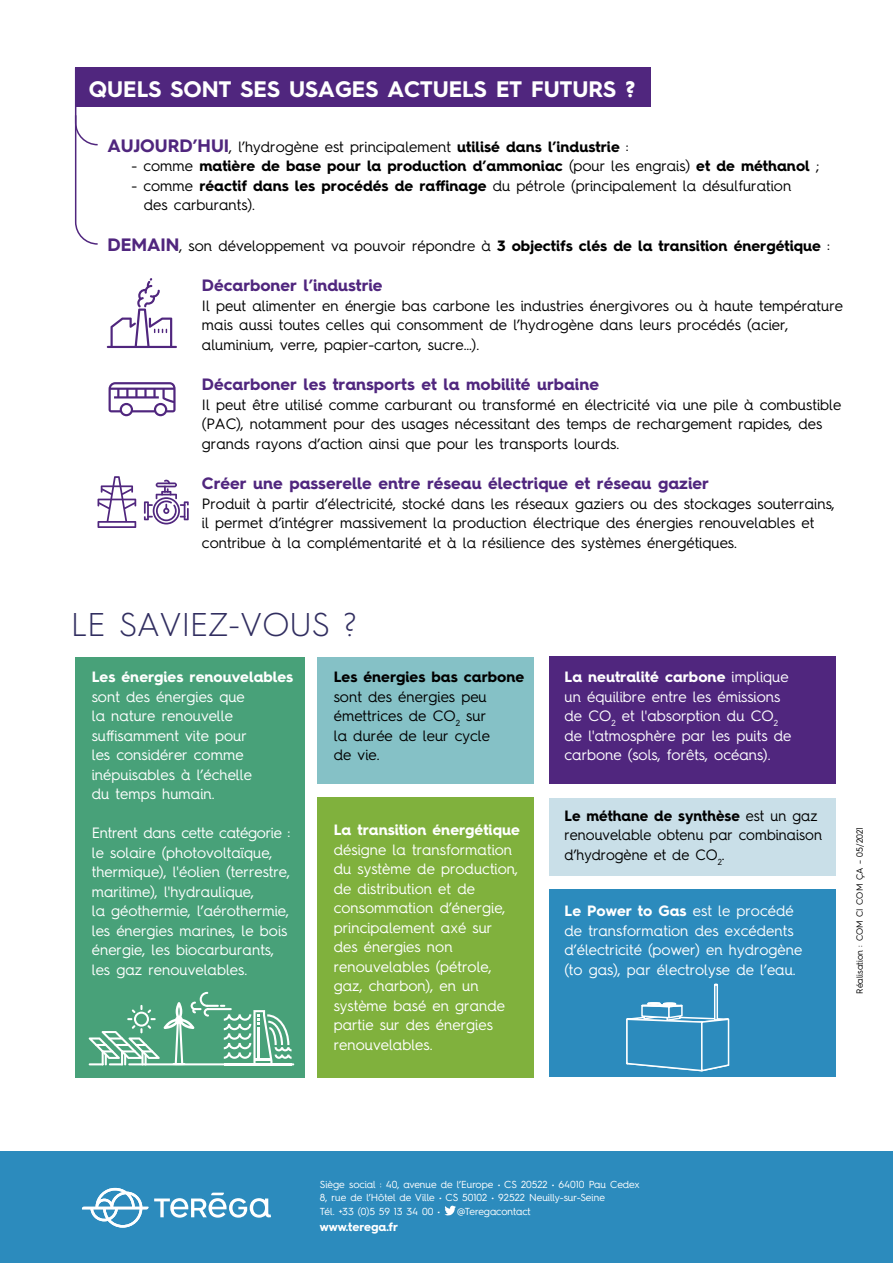
<style>
.page{position:relative;width:893px;height:1263px;background:#fff}
.page>*{position:absolute;margin:0;border:0;box-sizing:border-box;transform-origin:0 0}
.t1{font:300 33px "Hurme Geometric Sans 4";color:#312e60}
.t2{font:700 22.5px "Hurme Geometric Sans 4";color:#fff}
.t3{font:700 16.5px "Hurme Geometric Sans 4";color:#50267e}
.t4{font:15px/19.5px "Hurme Geometric Sans 4";color:#000}
.t5{font:15px/19.5px "Hurme Geometric Sans 4";color:#fff}
.t6{font:700 15px "Hurme Geometric Sans 4";color:#000}
.t7{font:700 15px "Hurme Geometric Sans 4";color:#fff}
.t8{font:700 12px "Hurme Geometric Sans 4";color:#fff}
.t9{font:10.2px/13.5px "Hurme Geometric Sans 4";color:#fff}
.t10{font:9px "Hurme Geometric Sans 4";color:#000}
.s1{font-weight:700;font-size:18px;color:#50267e}
.s2{font-weight:700}
.s3{font-weight:400}
.s4{font-size:18px;color:#50267e}
</style>
<div class="page">
<div style="left:75px;top:657px;width:229px;height:420px;background:#48a179"></div>
<div style="left:318px;top:657px;width:216px;height:127px;background:#85c1c6"></div>
<div style="left:549px;top:657px;width:286px;height:127px;background:#50267e"></div>
<div style="left:549px;top:889px;width:286px;height:187px;background:#2c8bbd"></div>
<div style="left:549px;top:798px;width:286px;height:78px;background:#c9dfe8"></div>
<div style="left:318px;top:797px;width:216px;height:280px;background:#80b13d"></div>
<div style="left:76px;top:68px;width:575px;height:39px;background:#50267e"></div>
<svg style="left:74px;top:67px;width:25px;height:178px"></svg>
<div style="left:0;top:1151px;width:893px;height:112px;background:#2c8bbd"></div>
<svg style="left:154px;top:1192px;width:117px;height:26px"></svg>
<svg style="left:82px;top:1188px;width:66px;height:39px"></svg>
<svg style="left:444px;top:1205px;width:12px;height:11px"></svg>
<svg style="left:111px;top:278px;width:61px;height:68px"></svg>
<hr style="left:107px;top:346px;width:70px;height:2px;background:#50267e">
<svg style="left:109px;top:382px;width:67px;height:34px"></svg>
<svg style="left:144px;top:480px;width:45px;height:44px"></svg>
<svg style="left:98px;top:476px;width:38px;height:52px"></svg>
<hr style="left:128px;top:1063px;width:166px;height:2px;background:#fff">
<svg style="left:89px;top:992px;width:203px;height:73px"></svg>
<svg style="left:626px;top:983px;width:104px;height:89px"></svg>
<h2 class="t2" style="left:89px;top:73px;width:548px">QUELS SONT SES USAGES ACTUELS ET FUTURS ?</h2>
<p class="t4" style="left:107px;top:136px;width:523px"><span class="s1">AUJOURD’HUI</span>, l’hydrogène est principalement <span class="s2">utilisé dans l’industrie</span> :</p>
<p class="t6" style="left:131px;top:155px;width:689px"><span class="s3">- comme</span> matière de base pour la production d’ammoniac <span class="s3">(pour les engrais)</span> et de méthanol <span class="s3">;</span></p>
<p class="t4" style="left:144px;top:175px;width:649px;text-indent:-12px">- comme <span class="s2">réactif dans les procédés de raffinage</span> du pétrole (principalement la désulfuration des carburants).</p>
<p class="t6" style="left:107px;top:235px;width:724px"><span class="s4">DEMAIN</span><span class="s3">, son développement va pouvoir répondre à</span> 3 objectifs clés de la transition énergétique <span class="s3">:</span></p>
<p class="t3" style="left:202px;top:274px;width:182px">Décarboner l’industrie</p>
<p class="t4" style="left:202px;top:295px;width:643px">Il peut alimenter en énergie bas carbone les industries énergivores ou à haute température mais aussi toutes celles qui consomment de l’hydrogène dans leurs procédés (acier, aluminium, verre, papier-carton, sucre…).</p>
<p class="t3" style="left:202px;top:373px;width:399px">Décarboner les transports et la mobilité urbaine</p>
<p class="t4" style="left:202px;top:394px;width:641px">Il peut être utilisé comme carburant ou transformé en électricité via une pile à combustible (PAC), notamment pour des usages nécessitant des temps de rechargement rapides, des grands rayons d’action ainsi que pour les transports lourds.</p>
<p class="t3" style="left:202px;top:472px;width:508px">Créer une passerelle entre réseau électrique et réseau gazier</p>
<p class="t4" style="left:202px;top:493px;width:634px">Produit à partir d’électricité, stocké dans les réseaux gaziers ou des stockages souterrains, il permet d’intégrer massivement la production électrique des énergies renouvelables et contribue à la complémentarité et à la résilience des systèmes énergétiques.</p>
<h1 class="t1" style="left:71px;top:602px;width:287px">LE SAVIEZ-VOUS ?</h1>
<p class="t7" style="left:92px;top:666px;width:203px">Les énergies renouvelables</p>
<p class="t5" style="left:92px;top:686px;width:162px">sont des énergies que la nature renouvelle suffisamment vite pour les considérer comme inépuisables à l’échelle du temps humain.</p>
<p class="t5" style="left:92px;top:823px;width:200px">Entrent dans cette catégorie : le solaire (photovoltaïque, thermique), l'éolien (terrestre, maritime), l'hydraulique,<br>la géothermie, l’aérothermie, les énergies marines, le bois énergie, les biocarburants, les gaz renouvelables.</p>
<p class="t6" style="left:334px;top:666px;width:192px">Les énergies bas carbone</p>
<p class="t4" style="left:334px;top:686px;width:158px">sont des énergies peu émettrices de CO<sub>2</sub> sur la durée de leur cycle de vie.</p>
<p class="t7" style="left:334px;top:819px;width:188px">La transition énergétique</p>
<p class="t5" style="left:334px;top:839px;width:186px">désigne la transformation du système de production, de distribution et de consommation d’énergie, principalement axé sur des énergies non renouvelables (pétrole, gaz, charbon), en un système basé en grande partie sur des énergies renouvelables.</p>
<p class="t5" style="left:564px;top:667px;width:228px"><span class="s2">La neutralité carbone</span> implique un équilibre entre les émissions de CO<sub>2</sub> et l'absorption du CO<sub>2 </sub>de l'atmosphère par les puits de carbone (sols, forêts, océans).</p>
<p class="t4" style="left:564px;top:805px;width:259px"><span class="s2">Le méthane de synthèse</span> est un gaz renouvelable obtenu par combinaison d’hydrogène et de CO<sub>2</sub>.</p>
<p class="t5" style="left:564px;top:901px;width:239px"><span class="s2">Le Power to Gas</span> est le procédé de transformation des excédents d’électricité (power) en hydrogène (to gas), par électrolyse de l’eau.</p>
<p class="t10" style="left:853px;top:994px;width:168px;rotate:-90deg">Réalisation : COM CI COM ÇA – 05/2021</p>
<p class="t9" style="left:320px;top:1177px;width:321px">Siège social : 40, avenue de l’Europe • CS 20522 • 64010 Pau Cedex<br>8, rue de l’Hôtel de Ville • CS 50102 • 92522 Neuilly-sur-Seine<br>Tél. +33 (0)5 59 13 34 00 •</p>
<p class="t9" style="left:457px;top:1204px;width:75px">@Teregacontact</p>
<p class="t8" style="left:320px;top:1219px;width:80px">www.terega.fr</p>
</div>
